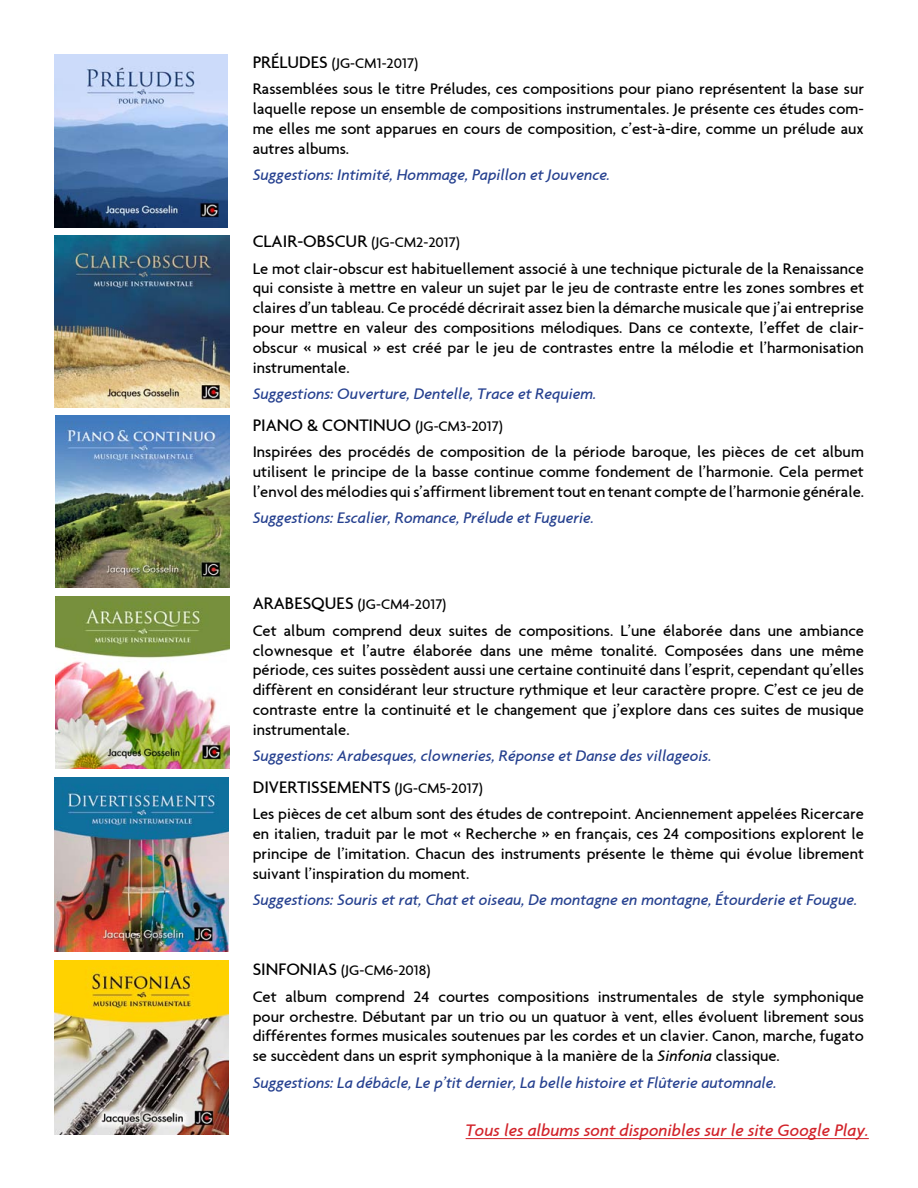
<style>
.page{position:relative;width:918px;height:1188px;background:#fff}
.page>*{position:absolute;margin:0;border:0;box-sizing:border-box;transform-origin:0 0}
.t1{font:italic 500 18px "Agenda";color:#d2232a}
.t2{font:500 18px "Agenda";color:#000}
.t3{font:500 16.5px/19.8px "Agenda";color:#000;text-align:justify}
.t4{font:italic 500 16.5px "Agenda";color:#25408f}
.t5{font:500 15px "Agenda";color:#000}
.s1{font-size:18px}
.s2{font-style:italic}
</style>
<div class="page">
<img style="left:55px;top:55px;width:172px;height:172px">
<img style="left:56px;top:416px;width:173px;height:171px">
<img style="left:55px;top:778px;width:174px;height:173px">
<img style="left:55px;top:236px;width:174px;height:171px">
<img style="left:56px;top:597px;width:173px;height:172px">
<hr style="left:466px;top:1138px;width:403px;height:1px;background:#d2232a">
<img style="left:54px;top:961px;width:174px;height:173px">
<p class="t5" style="left:253px;top:54px;width:167px"><span class="s1">Préludes</span> (JG-CM1-2017)</p>
<p class="t3" style="left:253px;top:79px;width:613px">Rassemblées sous le titre Préludes, ces compositions pour piano représentent la base sur laquelle repose un ensemble de compositions instrumentales. Je présente ces études com&shy;me elles me sont apparues en cours de composition, c’est-à-dire, comme un prélude aux autres albums.</p>
<p class="t4" style="left:253px;top:165px;width:359px">Suggestions: Intimité, Hommage, Papillon et Jouvence.</p>
<p class="t5" style="left:253px;top:233px;width:209px"><span class="s1">Clai r-obscur</span> (JG-CM2-2017)</p>
<p class="t3" style="left:253px;top:258px;width:613px">Le mot clair-obscur est habituellement associé à une technique picturale de la Renaissance qui consiste à mettre en valeur un sujet par le jeu de contraste entre les zones sombres et claires d’un tableau. Ce procédé décrirait assez bien la démarche musicale que j’ai entreprise pour mettre en valeur des compositions mélodiques. Dans ce contexte, l’effet de clair&shy;obscur « musical » est créé par le jeu de contrastes entre la mélodie et l’harmonisation instrumentale.</p>
<p class="t4" style="left:253px;top:384px;width:345px">Suggestions: Ouverture, Dentelle, Trace et Requiem.</p>
<p class="t2" style="left:253px;top:414px;width:20px">Piano</p>
<p class="t2" style="left:307px;top:414px;width:27px">&amp; contin</p>
<p class="t5" style="left:386px;top:417px;width:118px"><span class="s1">uo</span> (JG-CM3-2017)</p>
<p class="t3" style="left:253px;top:441px;width:613px">Inspirées des procédés de composition de la période baroque, les pièces de cet album utilisent le principe de la basse continue comme fondement de l’harmonie. Cela permet l’envol des mélodies qui s’affirment librement tout en tenant compte de l’harmonie générale.</p>
<p class="t4" style="left:253px;top:508px;width:343px">Suggestions: Escalier, Romance, Prélude et Fuguerie.</p>
<p class="t5" style="left:253px;top:595px;width:195px"><span class="s1">Arabesques</span> (JG-CM4-2017)</p>
<p class="t3" style="left:253px;top:620px;width:613px">Cet album comprend deux suites de compositions. L’une élaborée dans une ambiance clownesque et l’autre élaborée dans une même tonalité. Composées dans une même période, ces suites possèdent aussi une certaine continuité dans l’esprit, cependant qu’elles diffèrent en considérant leur structure rythmique et leur caractère propre. C’est ce jeu de contraste entre la continuité et le changement que j’explore dans ces suites de musique instrumentale.</p>
<p class="t4" style="left:253px;top:746px;width:461px">Suggestions: Arabesques, clowneries, Réponse et Danse des villageois.</p>
<p class="t2" style="left:253px;top:776px;width:55px">divertissements</p>
<p class="t5" style="left:395px;top:779px;width:89px">(JG-CM5-2017)</p>
<p class="t3" style="left:253px;top:804px;width:613px">Les pièces de cet album sont des études de contrepoint. Anciennement appelées Ricercare en italien, traduit par le mot « Recherche » en français, ces 24 compositions explorent le principe de l’imitation. Chacun des instruments présente le thème qui évolue librement suivant l’inspiration du moment.</p>
<p class="t4" style="left:253px;top:890px;width:606px">Suggestions: Souris et rat, Chat et oiseau, De montagne en montagne, Étourderie et Fougue.</p>
<p class="t2" style="left:253px;top:959px;width:45px">Sinfonias</p>
<p class="t5" style="left:341px;top:961px;width:91px">(JG-CM6-2018)</p>
<p class="t3" style="left:253px;top:986px;width:613px">Cet album comprend 24 courtes compositions instrumentales de style symphonique pour orchestre. Débutant par un trio ou un quatuor à vent, elles évoluent librement sous différentes formes musicales soutenues par les cordes et un clavier. Canon, marche, fugato se succèdent dans un esprit symphonique à la manière de la <span class="s2">Sinfonia</span> classique.</p>
<p class="t4" style="left:253px;top:1072px;width:526px">Suggestions: La débâcle, Le p’tit dernier, La belle histoire et Flûterie automnale.</p>
<p class="t1" style="left:466px;top:1119px;width:405px">Tous les albums sont disponibles sur le site Google Play.</p>
</div>
